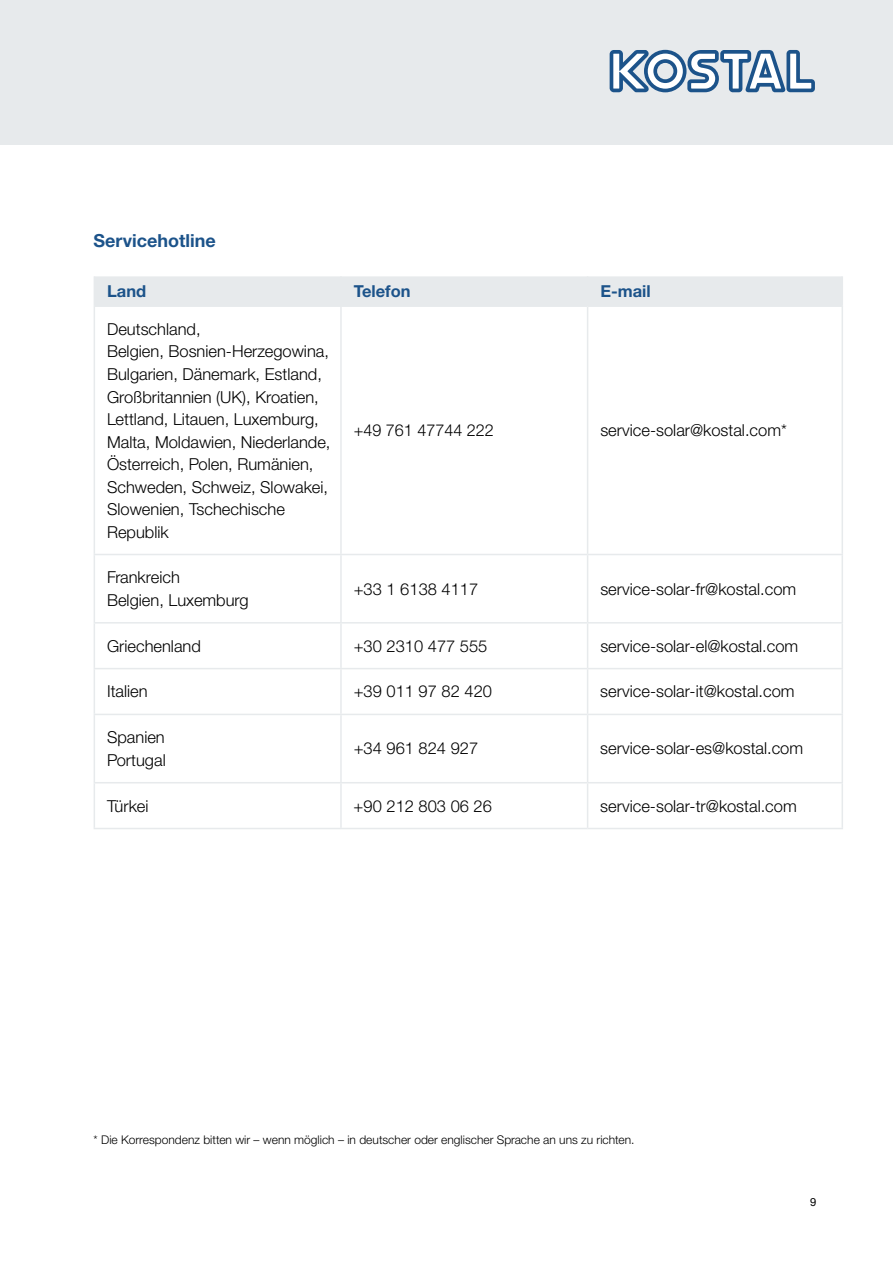
<style>
.page{position:relative;width:893px;height:1263px;background:#fff}
.page>*{position:absolute;margin:0;border:0;box-sizing:border-box;transform-origin:0 0}
.t1{font:700 18px "Helvetica Neue LTW1 G";color:#1c538a}
.t2{font:300 16.5px/22.5px "Helvetica Neue LTW1 G";color:#000}
.t3{font:700 16.5px "Helvetica Neue LTW1 G";color:#1c538a}
.t4{font:300 12px "Helvetica Neue LTW1 G";color:#000}
.t5{font:11.25px "Helvetica Neue LTW1 G";color:#000}
</style>
<div class="page">
<div style="left:0;top:0;width:893px;height:145px;background:#e7eaec"></div>
<svg style="left:610px;top:50px;width:205px;height:42px"></svg>
<div style="left:94px;top:276px;width:747px;height:29px;background:#e7eaec"></div>
<hr style="left:841px;top:276px;width:2px;height:29px;background:#e7eaec">
<hr style="left:94px;top:307px;width:1px;height:247px;background:#e7eaec">
<hr style="left:340px;top:307px;width:2px;height:247px;background:#e7eaec">
<hr style="left:587px;top:307px;width:1px;height:247px;background:#e7eaec">
<hr style="left:841px;top:307px;width:2px;height:247px;background:#e7eaec">
<hr style="left:94px;top:554px;width:247px;height:1px;background:#e7eaec">
<hr style="left:94px;top:555px;width:1px;height:67px;background:#e7eaec">
<hr style="left:94px;top:305px;width:247px;height:2px;background:#e7eaec">
<hr style="left:341px;top:305px;width:247px;height:2px;background:#e7eaec">
<hr style="left:588px;top:305px;width:255px;height:2px;background:#e7eaec">
<hr style="left:341px;top:554px;width:247px;height:1px;background:#e7eaec">
<hr style="left:340px;top:555px;width:2px;height:67px;background:#e7eaec">
<hr style="left:588px;top:554px;width:255px;height:1px;background:#e7eaec">
<hr style="left:587px;top:555px;width:1px;height:67px;background:#e7eaec">
<hr style="left:841px;top:555px;width:2px;height:67px;background:#e7eaec">
<hr style="left:94px;top:622px;width:247px;height:1px;background:#e7eaec">
<hr style="left:94px;top:623px;width:1px;height:45px;background:#e7eaec">
<hr style="left:341px;top:622px;width:247px;height:1px;background:#e7eaec">
<hr style="left:340px;top:623px;width:2px;height:45px;background:#e7eaec">
<hr style="left:341px;top:782px;width:247px;height:1px;background:#e7eaec">
<hr style="left:340px;top:783px;width:2px;height:45px;background:#e7eaec">
<hr style="left:588px;top:622px;width:255px;height:1px;background:#e7eaec">
<hr style="left:587px;top:623px;width:1px;height:45px;background:#e7eaec">
<hr style="left:841px;top:623px;width:2px;height:45px;background:#e7eaec">
<hr style="left:588px;top:782px;width:255px;height:1px;background:#e7eaec">
<hr style="left:587px;top:783px;width:1px;height:45px;background:#e7eaec">
<hr style="left:841px;top:783px;width:2px;height:45px;background:#e7eaec">
<hr style="left:94px;top:668px;width:247px;height:1px;background:#e7eaec">
<hr style="left:94px;top:669px;width:1px;height:45px;background:#e7eaec">
<hr style="left:341px;top:668px;width:247px;height:1px;background:#e7eaec">
<hr style="left:340px;top:669px;width:2px;height:45px;background:#e7eaec">
<hr style="left:341px;top:828px;width:247px;height:1px;background:#e7eaec">
<hr style="left:588px;top:668px;width:255px;height:1px;background:#e7eaec">
<hr style="left:587px;top:669px;width:1px;height:45px;background:#e7eaec">
<hr style="left:841px;top:669px;width:2px;height:45px;background:#e7eaec">
<hr style="left:588px;top:828px;width:255px;height:1px;background:#e7eaec">
<hr style="left:94px;top:714px;width:247px;height:1px;background:#e7eaec">
<hr style="left:94px;top:715px;width:1px;height:67px;background:#e7eaec">
<hr style="left:94px;top:782px;width:247px;height:1px;background:#e7eaec">
<hr style="left:94px;top:783px;width:1px;height:45px;background:#e7eaec">
<hr style="left:94px;top:828px;width:247px;height:1px;background:#e7eaec">
<hr style="left:341px;top:714px;width:247px;height:1px;background:#e7eaec">
<hr style="left:340px;top:715px;width:2px;height:67px;background:#e7eaec">
<hr style="left:588px;top:714px;width:255px;height:1px;background:#e7eaec">
<hr style="left:587px;top:715px;width:1px;height:67px;background:#e7eaec">
<hr style="left:841px;top:715px;width:2px;height:67px;background:#e7eaec">
<p class="t1" style="left:94px;top:229px;width:124px">Servicehotline</p>
<p class="t3" style="left:107px;top:281px;width:41px">Land</p>
<p class="t3" style="left:354px;top:281px;width:58px">Telefon</p>
<p class="t3" style="left:600px;top:281px;width:52px">E-mail</p>
<p class="t2" style="left:107px;top:318px;width:225px">Deutschland,<br>Belgien, Bosnien-Herzegowina,<br>Bulgarien, Dänemark, Estland,<br>Großbritannien (UK), Kroatien,<br>Lettland, Litauen, Luxemburg,<br>Malta, Moldawien, Niederlande,<br>Österreich, Polen, Rumänien,<br>Schweden, Schweiz, Slowakei,<br>Slowenien, Tschechische<br>Republik</p>
<p class="t2" style="left:354px;top:419px;width:142px">+49 761 47744 222</p>
<p class="t2" style="left:600px;top:419px;width:188px">service-solar@kostal.com*</p>
<p class="t2" style="left:107px;top:566px;width:143px">Frankreich<br>Belgien, Luxemburg</p>
<p class="t2" style="left:354px;top:577px;width:126px">+33 1 6138 4117</p>
<p class="t2" style="left:600px;top:577px;width:197px">service-solar-fr@kostal.com</p>
<p class="t2" style="left:107px;top:634px;width:95px">Griechenland</p>
<p class="t2" style="left:354px;top:634px;width:135px">+30 2310 477 555</p>
<p class="t2" style="left:600px;top:634px;width:200px">service-solar-el@kostal.com</p>
<p class="t2" style="left:107px;top:680px;width:42px">Italien</p>
<p class="t2" style="left:354px;top:680px;width:140px">+39 011 97 82 420</p>
<p class="t2" style="left:600px;top:680px;width:196px">service-solar-it@kostal.com</p>
<p class="t2" style="left:107px;top:726px;width:60px">Spanien<br>Portugal</p>
<p class="t2" style="left:354px;top:737px;width:126px">+34 961 824 927</p>
<p class="t2" style="left:600px;top:737px;width:204px">service-solar-es@kostal.com</p>
<p class="t2" style="left:107px;top:794px;width:43px">Türkei</p>
<p class="t2" style="left:354px;top:794px;width:140px">+90 212 803 06 26</p>
<p class="t2" style="left:600px;top:794px;width:198px">service-solar-tr@kostal.com</p>
<p class="t4" style="left:94px;top:1132px;width:543px">* Die Korrespondenz bitten wir – wenn möglich – in deutscher oder englischer Sprache an uns zu richten.</p>
<p class="t5" style="left:810px;top:1195px;width:8px">9</p>
</div>
